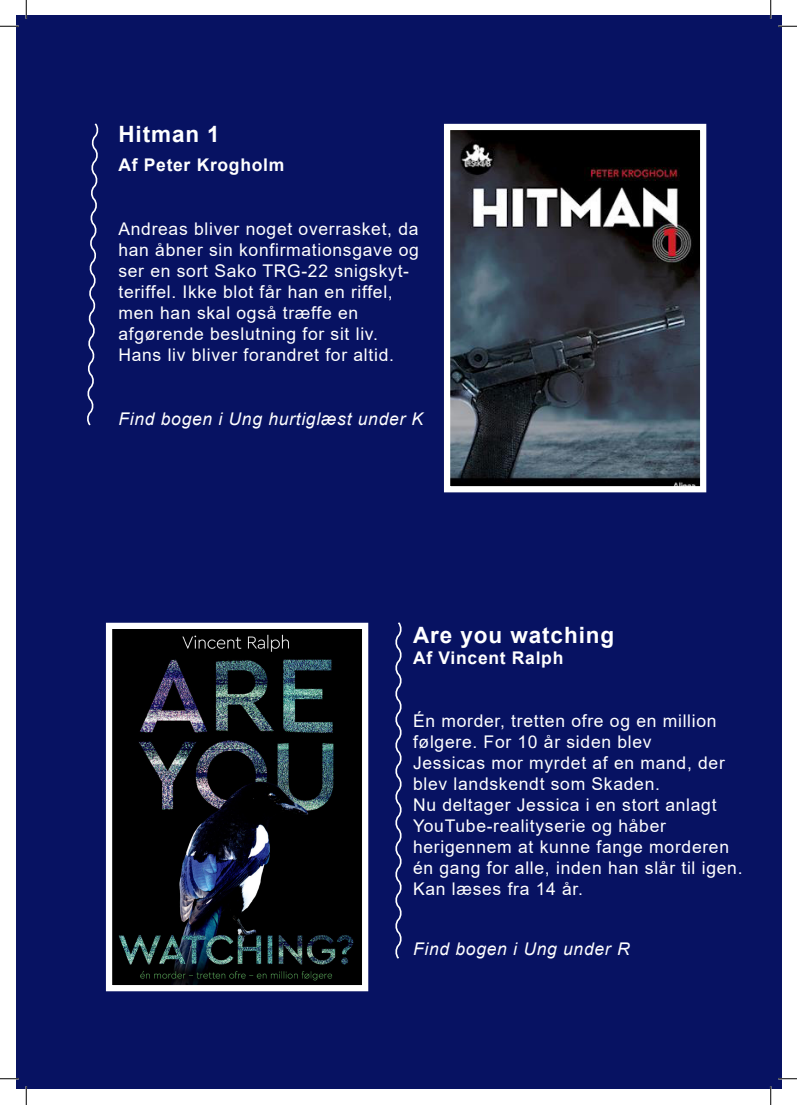
<style>
.page{position:relative;width:797px;height:1105px;background:#fff}
.page>*{position:absolute;margin:0;border:0;box-sizing:border-box;transform-origin:0 0}
.Body_Text{font:700 22.5px "Arial";letter-spacing:.04em;color:#fff}
.Body_Text-2{font:17.5px/21px "Arial";letter-spacing:.04em;color:#fff}
.Body_Text-3{font:italic 17.5px "Arial";letter-spacing:.04em;color:#fff}
.Body_Text-4{font:700 17.5px "Arial";letter-spacing:.04em;color:#fff}
</style>
<div class="page">
<div style="left:16px;top:16px;width:765px;height:1073px;background:#071262"></div>
<img style="left:451px;top:131px;width:248px;height:354px">
<div style="left:444px;top:124px;width:262px;height:368px;border:6px solid #fff"></div>
<img style="left:113px;top:630px;width:248px;height:354px">
<div style="left:106px;top:623px;width:262px;height:368px;border:6px solid #fff"></div>
<svg style="left:87px;top:123px;width:12px;height:303px"></svg>
<svg style="left:395px;top:622px;width:7px;height:337px"></svg>
<svg style="left:0;top:25px;width:19px;height:2px"></svg>
<svg style="left:778px;top:25px;width:19px;height:2px"></svg>
<svg style="left:0;top:1078px;width:19px;height:1px"></svg>
<svg style="left:778px;top:1078px;width:19px;height:1px"></svg>
<svg style="left:25px;top:0;width:2px;height:19px"></svg>
<svg style="left:25px;top:1086px;width:2px;height:19px"></svg>
<svg style="left:770px;top:0;width:1px;height:19px"></svg>
<svg style="left:770px;top:1086px;width:1px;height:19px"></svg>
<p class="Body_Text" style="left:118px;top:118px;width:103px">Hitman 1</p>
<p class="Body_Text-4" style="left:118px;top:152px;width:167px">Af Peter Krogholm</p>
<p class="Body_Text-2" style="left:118px;top:218px;width:302px">Andreas bliver noget overrasket, da han åbner sin konfirmationsgave og ser en sort Sako TRG-22 snigskyt&shy;teriffel. Ikke blot får han en riffel, men han skal også træffe en afgørende beslutning for sit liv.<br>Hans liv bliver forandret for altid.</p>
<p class="Body_Text-3" style="left:118px;top:408px;width:306px">Find bogen i Ung hurtiglæst under K</p>
<p class="Body_Text" style="left:413px;top:620px;width:203px">Are you watching</p>
<p class="Body_Text-4" style="left:413px;top:646px;width:152px">Af Vincent Ralph</p>
<p class="Body_Text-2" style="left:413px;top:711px;width:331px">Én morder, tretten ofre og en million følgere. For 10 år siden blev<br>Jessicas mor myrdet af en mand, der blev landskendt som Skaden.<br>Nu deltager Jessica i en stort anlagt<br>YouTube-realityserie og håber herigennem at kunne fange morderen én gang for alle, inden han slår til igen.<br>Kan læses fra 14 år.</p>
<p class="Body_Text-3" style="left:413px;top:938px;width:218px">Find bogen i Ung under R</p>
</div>
